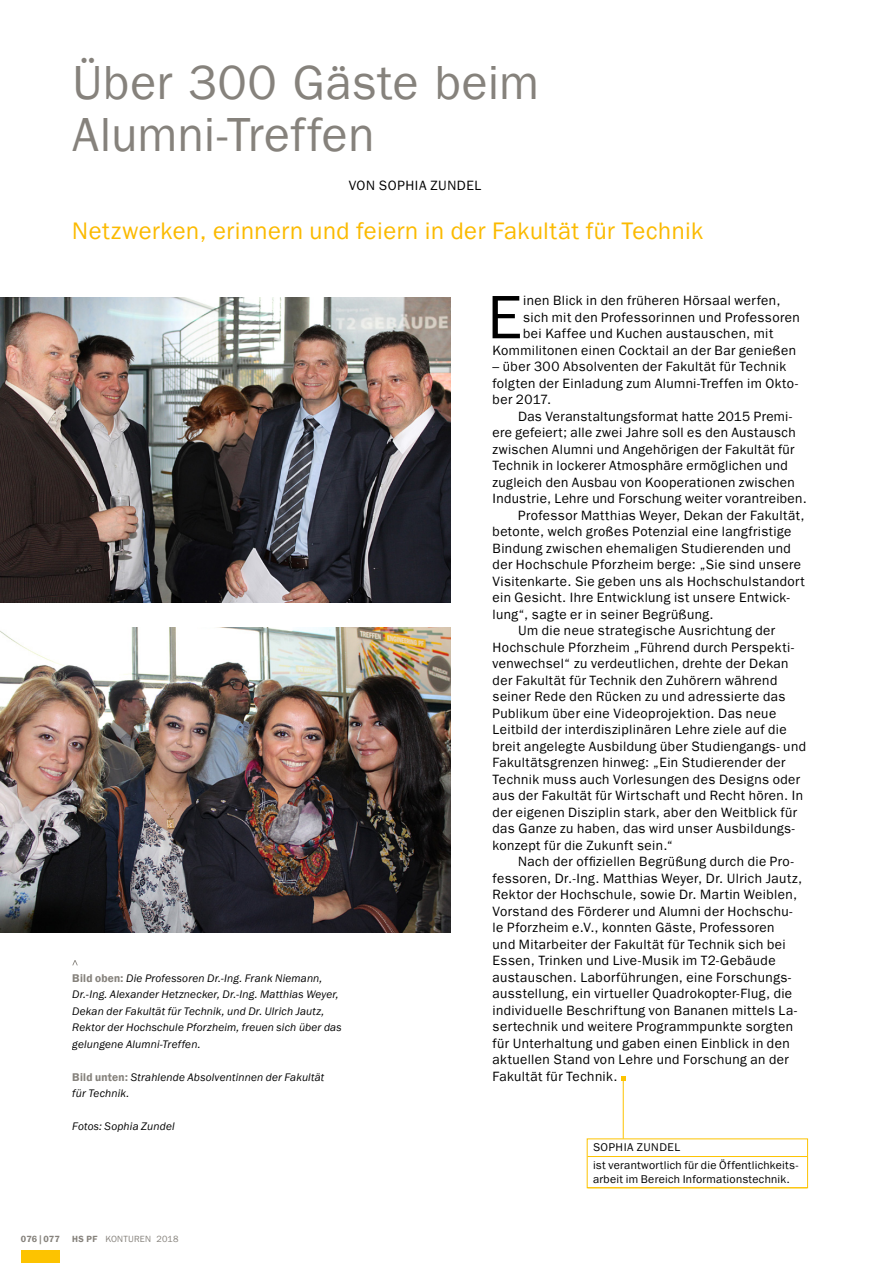
<style>
.page{position:relative;width:893px;height:1263px;background:#fff}
.page>*{position:absolute;margin:0;border:0;box-sizing:border-box;transform-origin:0 0}
.Fließtext_Initial{font:61.65px "Franklin Gothic LT Pro";color:#000}
.Headline{font:48px/52.5px "Franklin Gothic LT Pro";letter-spacing:.01em;color:#86827c}
.Subheadline_Info{font:24px "Franklin Gothic LT Pro";letter-spacing:.02em;color:#fbba00}
.Fließtext_mit_Einzug{font:13.5px/16.5px "Franklin Gothic LT Pro";letter-spacing:.03em;color:#000}
.Fließtext_Initial-2{font:13.5px/16.5px "Franklin Gothic LT Pro";letter-spacing:.03em;color:#000}
.Autoren-Nennung{font:13.5px "Franklin Gothic LT Pro";letter-spacing:.045em;color:#000}
.t1{font:italic 11.25px/16.5px "Franklin Gothic LT Pro";letter-spacing:.015em;color:#000}
.Autorenkastentext{font:11.25px/13.5px "Franklin Gothic LT Pro";letter-spacing:.025em;color:#000}
.Autorenkastentext-2{font:11.25px "Franklin Gothic LT Pro";letter-spacing:.045em;color:#000}
.t2{font:9px "Franklin Gothic LT Pro";letter-spacing:.025em;color:#86827c}
.t3{font:9px "Franklin Gothic LT Pro Dm";letter-spacing:.005em;color:#86827c}
.s1{font-family:"Franklin Gothic LT Pro Dm";font-style:normal;color:#86827c}
.s2{font-family:"Franklin Gothic LT Pro Dm"}
</style>
<div class="page">
<div style="left:21px;top:1250px;width:39px;height:13px;background:#fdc300"></div>
<img style="left:0;top:297px;width:451px;height:305px">
<img style="left:0;top:627px;width:451px;height:305px">
<svg style="left:621px;top:1076px;width:4px;height:5px"></svg>
<svg style="left:72px;top:960px;width:6px;height:5px"></svg>
<hr style="left:588px;top:1156px;width:219px;height:1px;background:#fdc300">
<div style="left:587px;top:1138px;width:221px;height:50px;border:1px solid #fdc300"></div>
<hr style="left:623px;top:1080px;width:1px;height:58px;background:#fdc300">
<p class="Headline" style="left:72px;top:57px;width:468px">Über 300 Gäste beim<br>Alumni-Treffen</p>
<p class="Autoren-Nennung" style="left:349px;top:177px;width:134px">VON SOPHIA ZUNDEL</p>
<p class="Subheadline_Info" style="left:72px;top:217px;width:632px">Netzwerken, erinnern und feiern in der Fakultät für Technik</p>
<p class="t1" style="left:72px;top:970px;width:271px"><span class="s1">Bild oben:</span> Die Professoren Dr.-Ing. Frank Niemann, Dr.-Ing. Alexander Hetznecker, Dr.-Ing. Matthias Weyer, Dekan der Fakultät für Technik, und Dr. Ulrich Jautz, Rektor der Hochschule Pforzheim, freuen sich über das gelungene Alumni-Treffen.</p>
<p class="t1" style="left:72px;top:1069px;width:254px"><span class="s1">Bild unten:</span> Strahlende Absolventinnen der Fakultät für Technik.</p>
<p class="t1" style="left:72px;top:1118px;width:104px">Fotos: Sophia Zundel</p>
<p class="t3" style="left:21px;top:1233px;width:40px">076 | 077</p>
<p class="t2" style="left:72px;top:1234px;width:108px"><span class="s2">HS PF</span> KONTUREN 2018</p>
<p class="Fließtext_Initial" style="left:487px;top:282px;width:36px">E</p>
<p class="Fließtext_Initial-2" style="left:523px;top:293px;width:259px">inen Blick in den früheren Hörsaal werfen,</p>
<p class="Fließtext_Initial-2" style="left:523px;top:309px;width:278px">sich mit den Professorinnen und Professoren</p>
<p class="Fließtext_Initial-2" style="left:523px;top:326px;width:252px">bei Kaffee und Kuchen austauschen, mit</p>
<p class="Fließtext_Initial-2" style="left:493px;top:342px;width:305px">Kommilitonen einen Cocktail an der Bar genießen</p>
<p class="Fließtext_Initial-2" style="left:493px;top:359px;width:307px">– über 300 Absolventen der Fakultät für Technik folgten der Einladung zum Alumni-Treffen im Okto&shy;ber 2017.</p>
<p class="Fließtext_mit_Einzug" style="left:493px;top:408px;width:316px;text-indent:26px">Das Veranstaltungsformat hatte 2015 Premi&shy;ere gefeiert; alle zwei Jahre soll es den Austausch zwischen Alumni und Angehörigen der Fakultät für Technik in lockerer Atmosphäre ermöglichen und zugleich den Ausbau von Kooperationen zwischen Industrie, Lehre und Forschung weiter vorantreiben.</p>
<p class="Fließtext_mit_Einzug" style="left:493px;top:507px;width:314px;text-indent:26px">Professor Matthias Weyer, Dekan der Fakultät, betonte, welch großes Potenzial eine langfristige Bindung zwischen ehemaligen Studierenden und der Hochschule Pforzheim berge: „Sie sind unsere Visitenkarte. Sie geben uns als Hochschulstandort ein Gesicht. Ihre Entwicklung ist unsere Entwick&shy;lung“, sagte er in seiner Begrüßung.</p>
<p class="Fließtext_mit_Einzug" style="left:493px;top:623px;width:315px;text-indent:26px">Um die neue strategische Ausrichtung der Hochschule Pforzheim „Führend durch Perspekti&shy;venwechsel“ zu verdeutlichen, drehte der Dekan der Fakultät für Technik den Zuhörern während seiner Rede den Rücken zu und adressierte das Publikum über eine Videoprojektion. Das neue Leitbild der interdisziplinären Lehre ziele auf die breit angelegte Ausbildung über Studiengangs- und Fakultätsgrenzen hinweg: „Ein Studierender der Technik muss auch Vorlesungen des Designs oder aus der Fakultät für Wirtschaft und Recht hören. In der eigenen Disziplin stark, aber den Weitblick für das Ganze zu haben, das wird unser Ausbildungs&shy;konzept für die Zukunft sein.“</p>
<p class="Fließtext_mit_Einzug" style="left:493px;top:854px;width:311px;text-indent:26px">Nach der offiziellen Begrüßung durch die Pro&shy;fessoren, Dr.-Ing. Matthias Weyer, Dr. Ulrich Jautz, Rektor der Hochschule, sowie Dr. Martin Weiblen, Vorstand des Förderer und Alumni der Hochschu&shy;le Pforzheim e.V., konnten Gäste, Professoren<br>und Mitarbeiter der Fakultät für Technik sich bei Essen, Trinken und Live-Musik im T2-Gebäude austauschen. Laborführungen, eine Forschungs&shy;ausstellung, ein virtueller Quadrokopter-Flug, die individuelle Beschriftung von Bananen mittels La&shy;sertechnik und weitere Programmpunkte sorgten für Unterhaltung und gaben einen Einblick in den aktuellen Stand von Lehre und Forschung an der Fakultät für Technik.</p>
<p class="Autorenkastentext-2" style="left:593px;top:1141px;width:89px">SOPHIA ZUNDEL</p>
<p class="Autorenkastentext" style="left:593px;top:1158px;width:207px">ist verantwortlich für die Öffentlichkeits&shy;arbeit im Bereich Informationstechnik.</p>
</div>
